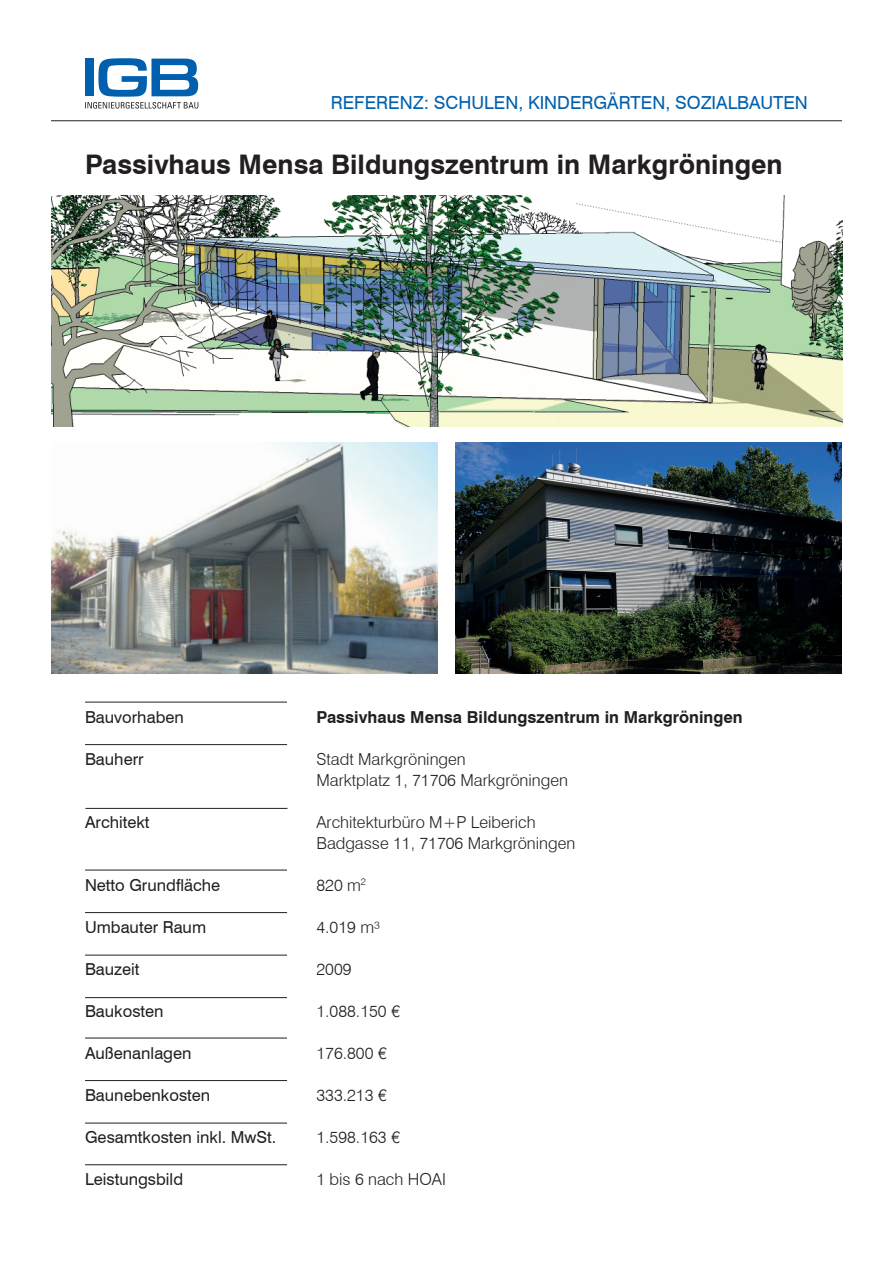
<style>
.page{position:relative;width:893px;height:1263px;background:#fff}
.page>*{position:absolute;margin:0;border:0;box-sizing:border-box;transform-origin:0 0}
.t1{font:700 27px "Swiss 721 BT";color:#231f20}
.t2{font:18px "Swiss 721 BT";color:#0160ae}
.t3{font:300 16.5px/21px "Swiss 721 BT";color:#231f20}
.t4{font:16.5px "Swiss 721 BT";color:#231f20}
.t5{font:700 16.5px "Swiss 721 BT";color:#231f20}
.s1{font-family:"Univers LT"}
</style>
<div class="page">
<svg style="left:85px;top:58px;width:113px;height:51px"></svg>
<hr style="left:51px;top:120px;width:791px;height:1px;background:#231f20">
<hr style="left:85px;top:1123px;width:202px;height:1px;background:#231f20">
<hr style="left:85px;top:808px;width:202px;height:1px;background:#231f20">
<hr style="left:85px;top:744px;width:202px;height:1px;background:#231f20">
<hr style="left:85px;top:870px;width:202px;height:1px;background:#231f20">
<hr style="left:85px;top:912px;width:202px;height:1px;background:#231f20">
<hr style="left:85px;top:955px;width:202px;height:1px;background:#231f20">
<hr style="left:85px;top:997px;width:202px;height:1px;background:#231f20">
<hr style="left:85px;top:1037px;width:202px;height:1px;background:#231f20">
<hr style="left:85px;top:1080px;width:202px;height:1px;background:#231f20">
<hr style="left:85px;top:702px;width:202px;height:1px;background:#231f20">
<hr style="left:85px;top:1164px;width:202px;height:1px;background:#231f20">
<img style="left:51px;top:196px;width:791px;height:231px">
<img style="left:455px;top:442px;width:387px;height:231px">
<img style="left:51px;top:442px;width:387px;height:231px">
<p class="t2" style="left:331px;top:91px;width:153px">REFEREnZ: schulen</p>
<p class="t2" style="left:518px;top:91px;width:65px">, kinderg</p>
<p class="t2" style="left:607px;top:91px;width:122px">ärten , sozialbau</p>
<p class="t2" style="left:773px;top:91px;width:23px">ten</p>
<h1 class="t1" style="left:85px;top:148px;width:699px">Passivhaus Mensa Bildungszentrum in Markgröningen</h1>
<p class="t4" style="left:85px;top:707px;width:100px">Bauvorhaben</p>
<p class="t4" style="left:85px;top:749px;width:60px">Bauherr</p>
<p class="t4" style="left:85px;top:812px;width:66px">Architekt</p>
<p class="t4" style="left:85px;top:875px;width:137px">Netto Grundfläche</p>
<p class="t4" style="left:85px;top:917px;width:123px">Umbauter Raum</p>
<p class="t4" style="left:85px;top:959px;width:56px">Bauzeit</p>
<p class="t4" style="left:85px;top:1001px;width:80px">Baukosten</p>
<p class="t4" style="left:85px;top:1043px;width:108px">Außenanlagen</p>
<p class="t4" style="left:85px;top:1085px;width:127px">Baunebenkosten</p>
<p class="t4" style="left:85px;top:1127px;width:193px">Gesamtkosten inkl. MwSt.</p>
<p class="t4" style="left:85px;top:1169px;width:100px">Leistungsbild</p>
<p class="t5" style="left:316px;top:707px;width:428px">Passivhaus Mensa Bildungszentrum in Markgröningen</p>
<p class="t3" style="left:316px;top:748px;width:253px">Stadt Markgröningen<br>Marktplatz 1, 71706 Markgröningen</p>
<p class="t3" style="left:316px;top:811px;width:260px">Architekturbüro M+P Leiberich<br>Badgasse 11, 71706 Markgröningen</p>
<p class="t3" style="left:316px;top:874px;width:51px">820 m<sup>2</sup></p>
<p class="t3" style="left:316px;top:916px;width:65px">4.019 m³</p>
<p class="t3" style="left:316px;top:958px;width:37px">2009</p>
<p class="t3" style="left:316px;top:1000px;width:85px">1.088.150 <span class="s1">€</span></p>
<p class="t3" style="left:316px;top:1042px;width:72px">176.800 <span class="s1">€</span></p>
<p class="t3" style="left:316px;top:1084px;width:72px">333.213 <span class="s1">€</span></p>
<p class="t3" style="left:316px;top:1126px;width:85px">1.598.163 <span class="s1">€</span></p>
<p class="t3" style="left:316px;top:1168px;width:131px">1 bis 6 nach HOAI</p>
</div>
